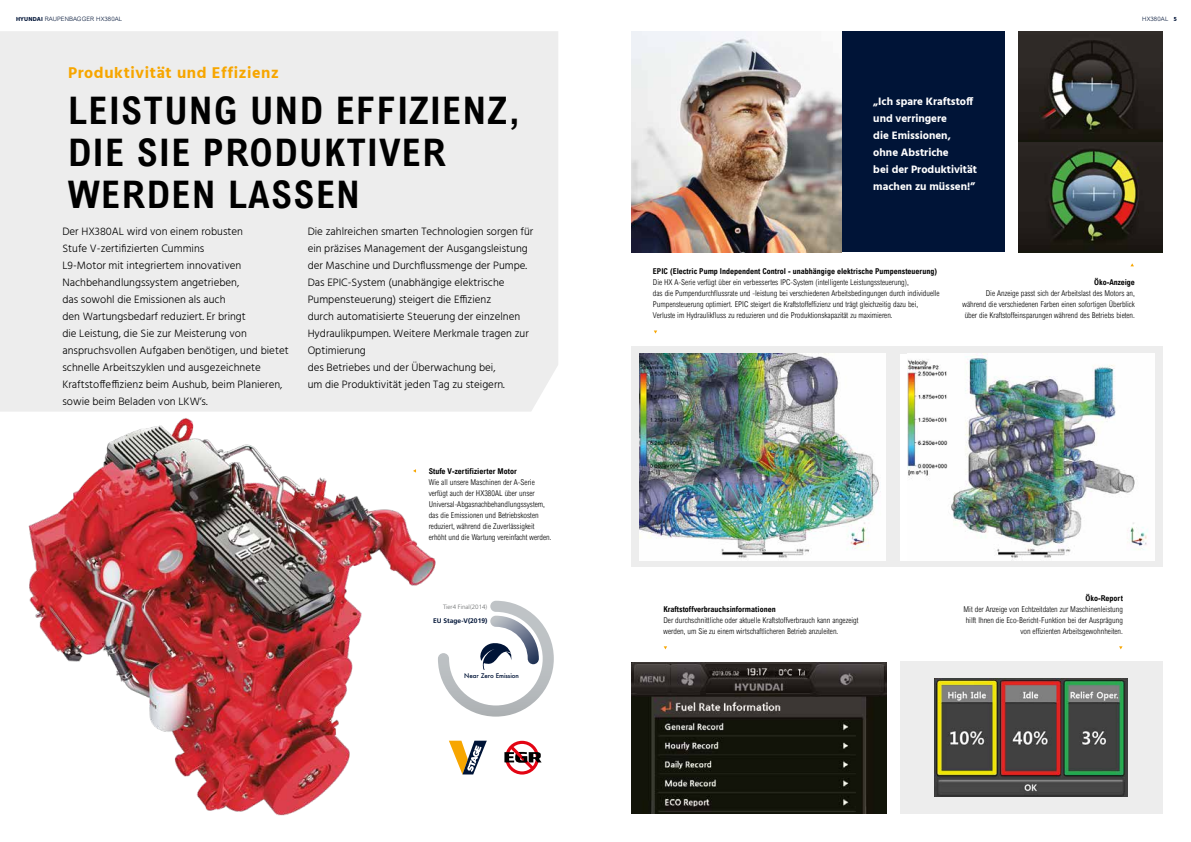
<style>
.page{position:relative;width:1191px;height:842px;background:#fff}
.page>*{position:absolute;margin:0;border:0;box-sizing:border-box;transform-origin:0 0}
.t1{font:700 condensed 38px/42px "Arial";letter-spacing:.04em;color:#000}
.t2{font:700 16px "Hind";letter-spacing:.04em;color:#f7a600}
.t3{font:300 11px/17px "Hind";color:#000}
.t4{font:700 11px/17px "Hind";color:#fff}
.t5{font:300 condensed 8px/11px "Arial";color:#000}
.t6{font:700 condensed 8px "Arial";color:#000}
.t7{font:700 6.7px "Frutiger";color:#001437}
.t8{font:300 6.2px "Frutiger";color:#6b6d6e}
.t9{font:500 6.2px "Futura";letter-spacing:-.01em;color:#001437}
.t10{font:300 6px "Arial";letter-spacing:.02em;color:#001437}
.s1{font-family:"Hind";font-weight:700}
</style>
<div class="page">
<svg style="left:512px;top:603px;width:42px;height:112px"></svg>
<svg style="left:512px;top:741px;width:29px;height:33px"></svg>
<div style="left:0;top:31px;width:558px;height:381px;background:#ededed"></div>
<div style="left:631px;top:347px;width:531px;height:220px;background:#ededed"></div>
<div style="left:841px;top:31px;width:163px;height:221px;background:#001437"></div>
<img style="left:639px;top:354px;width:247px;height:206px">
<div style="left:900px;top:354px;width:254px;height:206px;background:#fff"></div>
<img style="left:907px;top:356px;width:241px;height:204px">
<div style="left:900px;top:661px;width:262px;height:153px;background:#ededed"></div>
<img style="left:631px;top:662px;width:255px;height:152px">
<img style="left:1018px;top:31px;width:144px;height:221px">
<img style="left:934px;top:678px;width:193px;height:118px">
<img style="left:0;top:385px;width:512px;height:431px">
<img style="left:631px;top:31px;width:210px;height:221px">
<p class="t10" style="left:16px;top:15px;width:108px"><span class="s1">HYUNDAI</span> RAUPENBAGGER HX380AL</p>
<p class="t10" style="left:1142px;top:15px;width:36px">HX380AL <span class="s1">5</span></p>
<h2 class="t2" style="left:68px;top:63px;width:212px">Produktivität und Effizienz</h2>
<h1 class="t1" style="left:68px;top:90px;width:454px">LEISTUNG UND EFFIZIENZ,<br>DIE SIE PRODUKTIVER<br>WERDEN LASSEN</h1>
<p class="t3" style="left:62px;top:223px;width:228px">Der HX380AL wird von einem robusten<br>Stufe V-zertifizierten Cummins<br>L9-Motor mit integriertem innovativen Nachbehandlungssystem angetrieben,<br>das sowohl die Emissionen als auch<br>den Wartungsbedarf reduziert. Er bringt<br>die Leistung, die Sie zur Meisterung von anspruchsvollen Aufgaben benötigen, und bietet schnelle Arbeitszyklen und ausgezeichnete Kraftstoffeffizienz beim Aushub, beim Planieren, sowie beim Beladen von LKW‘s.</p>
<p class="t3" style="left:308px;top:223px;width:227px">Die zahlreichen smarten Technologien sorgen für ein präzises Management der Ausgangsleistung der Maschine und Durchflussmenge der Pumpe.<br>Das EPIC-System (unabhängige elektrische Pumpensteuerung) steigert die Effizienz<br>durch automatisierte Steuerung der einzelnen Hydraulikpumpen. Weitere Merkmale tragen zur Optimierung<br>des Betriebes und der Überwachung bei,<br>um die Produktivität jeden Tag zu steigern.</p>
<p class="t6" style="left:429px;top:467px;width:89px">Stufe V-zertifizierter Motor</p>
<p class="t5" style="left:429px;top:477px;width:124px">Wie all unsere Maschinen der A-Serie verfügt auch der HX380AL über unser Universal-Abgasnachbehandlungssystem, das die Emissionen und Betriebskosten reduziert, während die Zuverlässigkeit erhöht und die Wartung vereinfacht werden.</p>
<p class="t8" style="left:443px;top:603px;width:46px">Tier4 Final(2014)</p>
<p class="t7" style="left:433px;top:616px;width:56px">EU Stage-V(2019)</p>
<p class="t9" style="left:464px;top:672px;width:56px">Near Zero Emission</p>
<h3 class="t4" style="left:873px;top:93px;width:105px">„Ich spare Kraftstoff und verringere<br>die Emissionen, ohne Abstriche<br>bei der Produktivität machen zu müssen!”</h3>
<p class="t6" style="left:653px;top:267px;width:285px">EPIC (Electric Pump Independent Control - unabhängige elektrische Pumpensteuerung)</p>
<p class="t5" style="left:653px;top:277px;width:288px">Die HX A-Serie verfügt über ein verbessertes IPC-System (intelligente Leistungssteuerung),<br>das die Pumpendurchflussrate und -leistung bei verschiedenen Arbeitsbedingungen durch individuelle Pumpensteuerung optimiert. EPIC steigert die Kraftstoffeffizienz und trägt gleichzeitig dazu bei, Verluste im Hydraulikfluss zu reduzieren und die Produktionskapazität zu maximieren.</p>
<p class="t6" style="left:1094px;top:278px;width:42px">Öko-Anzeige</p>
<p class="t5" style="left:962px;top:288px;width:174px;text-align:justify;text-indent:23px">Die Anzeige passt sich der Arbeitslast des Motors an, während die verschiedenen Farben einen sofortigen Überblick über die Kraftstoffeinsparungen während des Betriebs bieten.</p>
<p class="t6" style="left:663px;top:604px;width:114px">Kraftstoffverbrauchsinformationen</p>
<p class="t5" style="left:663px;top:614px;width:196px">Der durchschnittliche oder aktuelle Kraftstoffverbrauch kann angezeigt werden, um Sie zu einem wirtschaftlicheren Betrieb anzuleiten.</p>
<p class="t6" style="left:1085px;top:593px;width:39px">Öko-Report</p>
<p class="t5" style="left:963px;top:603px;width:161px;text-align:right">Mit der Anzeige von Echtzeitdaten zur Maschinenleistung hilft Ihnen die Eco-Bericht-Funktion bei der Ausprägung von effizienten Arbeitsgewohnheiten.</p>
</div>
